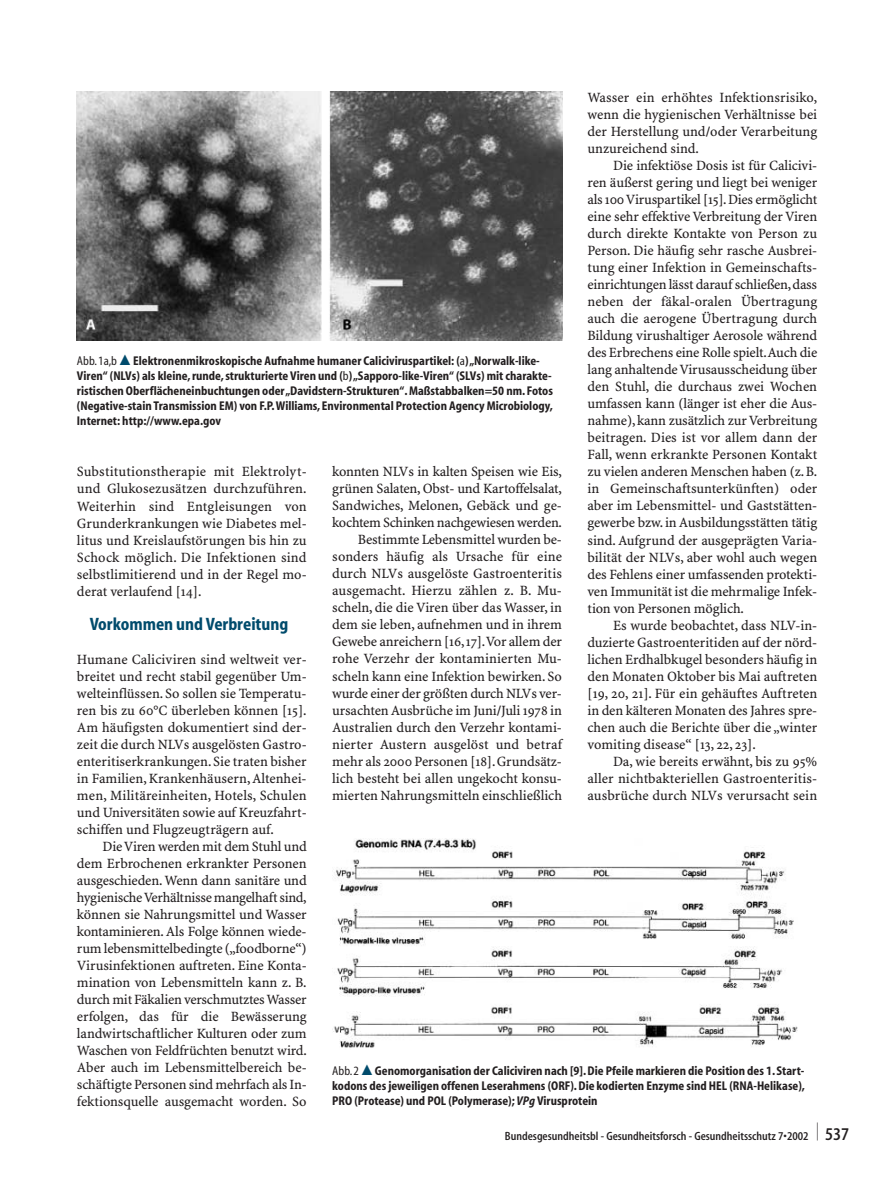
<style>
.page{position:relative;width:893px;height:1178px;background:#fff}
.page>*{position:absolute;margin:0;border:0;box-sizing:border-box;transform-origin:0 0}
.t1{font:700 condensed 18px "S Myriad";color:#004b6c}
.t2{font:14.25px/17px "S Minion Plus";letter-spacing:-.005em;color:#231f20;text-align:justify}
.t3{font:700 condensed 12.75px/15px "S Myriad";color:#231f20;text-align:justify}
.t4{font:600 condensed 12px "S Myriad";color:#231f20}
.s1{font-weight:400}
.s2{font-family:"Mathematical Pi Six";font-weight:400;font-stretch:normal;font-size:14.25px;color:#004b6c}
.s3{font-style:italic}
.s4{font-size:18px}
</style>
<div class="page">
<img style="left:77px;top:91px;width:485px;height:249px">
<img style="left:332px;top:838px;width:465px;height:210px">
<p class="t2" style="left:587px;top:90px;width:231px">Wasser ein erhöhtes Infektionsrisiko, wenn die hygienischen Verhältnisse bei der Herstellung und/oder Verarbeitung unzureichend sind.</p>
<p class="t2" style="left:587px;top:158px;width:231px;text-indent:26px">Die infektiöse Dosis ist für Calicivi&shy;ren äußerst gering und liegt bei weniger als 100Viruspartikel [15].Dies ermöglicht eine sehr effektive Verbreitung der Viren durch direkte Kontakte von Person zu Person. Die häufig sehr rasche Ausbrei&shy;tung einer Infektion in Gemeinschafts&shy;einrichtungen lässt darauf schließen,dass neben der fäkal-oralen Übertragung auch die aerogene Übertragung durch Bildung virushaltiger Aerosole während des Erbrechens eine Rolle spielt.Auch die lang anhaltende Virusausscheidung über den Stuhl, die durchaus zwei Wochen umfassen kann (länger ist eher die Aus&shy;nahme), kann zusätzlich zur Verbreitung beitragen. Dies ist vor allem dann der Fall, wenn erkrankte Personen Kontakt zu vielen anderen Menschen haben (z. B. in Gemeinschaftsunterkünften) oder aber im Lebensmittel- und Gaststätten&shy;gewerbe bzw. in Ausbildungsstätten tätig sind. Aufgrund der ausgeprägten Varia&shy;bilität der NLVs, aber wohl auch wegen des Fehlens einer umfassenden protekti&shy;ven Immunität ist die mehrmalige Infek&shy;tion von Personen möglich.</p>
<p class="t2" style="left:587px;top:617px;width:231px;text-indent:26px">Es wurde beobachtet, dass NLV-in&shy;duzierte Gastroenteritiden auf der nörd&shy;lichen Erdhalbkugel besonders häufig in den Monaten Oktober bis Mai auftreten [19, 20, 21]. Für ein gehäuftes Auftreten in den kälteren Monaten des Jahres spre&shy;chen auch die Berichte über die „winter vomiting disease“ [13, 22, 23].</p>
<p class="t2" style="left:587px;top:753px;width:231px;text-indent:26px">Da, wie bereits erwähnt, bis zu 95% aller nichtbakteriellen Gastroenteritis&shy;ausbrüche durch NLVs verursacht sein</p>
<p class="t3" style="left:77px;top:354px;width:477px;text-align:left"><span class="s1">Abb.1a,b</span> <span class="s2">-</span> Elektronenmikroskopische Aufnahme humaner Caliciviruspartikel: (<span class="s1">a</span>) „Norwalk-like-Viren“ (NLVs) als kleine, runde, strukturierte Viren und (<span class="s1">b</span>) „Sapporo-like-Viren“ (SLVs) mit charakte&shy;ristischen Oberflächeneinbuchtungen oder „Davidstern-Strukturen“. Maßstabbalken=50 nm. Fotos (Negative-stain Transmission EM) von F.P.Williams, Environmental Protection Agency Microbiology, Internet: http://www.epa.gov</p>
<p class="t2" style="left:332px;top:464px;width:231px;text-align:right">konnten NLVs in kalten Speisen wie Eis, grünen Salaten, Obst- und Kartoffelsalat, Sandwiches, Melonen, Gebäck und ge&shy;kochtem Schinken nachgewiesen werden.<br>Bestimmte Lebensmittel wurden be&shy;sonders häufig als Ursache für eine durch NLVs ausgelöste Gastroenteritis ausgemacht. Hierzu zählen z. B. Mu&shy;scheln, die die Viren über das Wasser, in dem sie leben, aufnehmen und in ihrem Gewebe anreichern [16,17].Vor allem der rohe Verzehr der kontaminierten Mu&shy;scheln kann eine Infektion bewirken. So wurde einer der größten durch NLVs ver&shy;ursachten Ausbrüche im Juni/Juli 1978 in Australien durch den Verzehr kontami&shy;nierter Austern ausgelöst und betraf mehr als 2000 Personen [18].Grundsätz&shy;lich besteht bei allen ungekocht konsu&shy;mierten Nahrungsmitteln einschließlich</p>
<p class="t2" style="left:77px;top:464px;width:231px">Substitutionstherapie mit Elektrolyt&shy;und Glukosezusätzen durchzuführen.<br>Weiterhin sind Entgleisungen von Grunderkrankungen wie Diabetes mel&shy;litus und Kreislaufstörungen bis hin zu Schock möglich. Die Infektionen sind selbstlimitierend und in der Regel mo&shy;derat verlaufend [14].</p>
<p class="t1" style="left:90px;top:617px;width:200px">Vorkommen und Verbreitung</p>
<p class="t2" style="left:77px;top:651px;width:231px">Humane Caliciviren sind weltweit ver&shy;breitet und recht stabil gegenüber Um&shy;welteinflüssen. So sollen sie Temperatu&shy;ren bis zu 60°C überleben können [15].<br>Am häufigsten dokumentiert sind der&shy;zeit die durch NLVs ausgelösten Gastro&shy;enteritiserkrankungen. Sie traten bisher in Familien, Krankenhäusern,Altenhei&shy;men, Militäreinheiten, Hotels, Schulen und Universitäten sowie auf Kreuzfahrt&shy;schiffen und Flugzeugträgern auf.</p>
<p class="t2" style="left:77px;top:838px;width:231px;text-indent:26px">Die Viren werden mit dem Stuhl und dem Erbrochenen erkrankter Personen ausgeschieden. Wenn dann sanitäre und hygienische Verhältnisse mangelhaft sind, können sie Nahrungsmittel und Wasser kontaminieren. Als Folge können wiede&shy;rum lebensmittelbedingte („foodborne“)<br>Virusinfektionen auftreten. Eine Konta&shy;mination von Lebensmitteln kann z. B. durch mit Fäkalien verschmutztes Wasser erfolgen, das für die Bewässerung landwirtschaftlicher Kulturen oder zum Waschen von Feldfrüchten benutzt wird.<br>Aber auch im Lebensmittelbereich be&shy;schäftigte Personen sind mehrfach als In&shy;fektionsquelle ausgemacht worden. So</p>
<p class="t3" style="left:332px;top:1064px;width:474px"><span class="s1">Abb.2</span> <span class="s2">-</span> Genomorganisation der Caliciviren nach [9]. Die Pfeile markieren die Position des 1. Start&shy;kodons des jeweiligen offenen Leserahmens (ORF). Die kodierten Enzyme sind HEL (RNA-Helikase), PRO (Protease) und POL (Polymerase); <span class="s3">VPg</span> Virusprotein</p>
<p class="t4" style="left:505px;top:1131px;width:346px">Bundesgesundheitsbl - Gesundheitsforsch - Gesundheitsschutz 7•2002 <sup>|</sup> <span class="s4">537</span></p>
</div>
